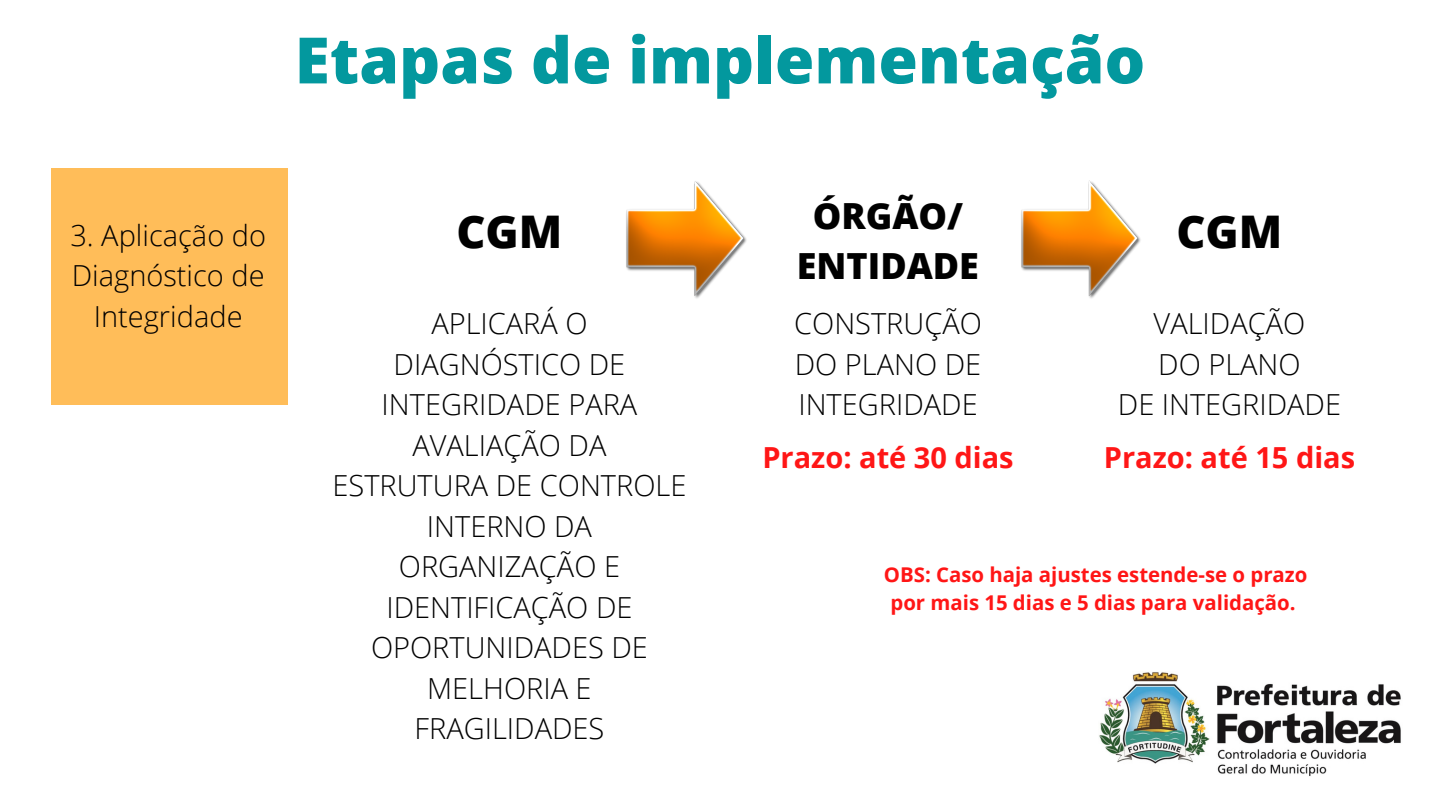
<style>
.page{position:relative;width:1440px;height:810px;background:#fff}
.page>*{position:absolute;margin:0;border:0;box-sizing:border-box;transform-origin:0 0}
.t1{font:800 64px "Open Sans";color:#03989e}
.t2{font:800 45px "Open Sans";color:#000}
.t3{font:800 36px "Open Sans";color:#000}
.t4{font:300 29px/40.5px "Open Sans";color:#000;text-align:center}
.t5{font:700 29px "Open Sans";color:#ff1616}
.t6{font:700 20.4px/28.5px "Open Sans";color:#ff1616;text-align:center}
</style>
<div class="page">
<img style="left:1099px;top:672px;width:302px;height:104px">
<div style="left:51px;top:168px;width:237px;height:237px;background:#ffbd59"></div>
<img style="left:626px;top:181px;width:121px;height:118px">
<img style="left:1021px;top:181px;width:120px;height:118px">
<p class="t1" style="left:295px;top:15px;width:852px">Etapas de implementação</p>
<p class="t4" style="left:70px;top:214px;width:197px">3. Aplicação do<br>Diagnóstico de<br>Integridade</p>
<p class="t3" style="left:813px;top:190px;width:152px">ÓRGÃO/</p>
<p class="t3" style="left:797px;top:240px;width:184px">ENTIDADE</p>
<p class="t2" style="left:456px;top:200px;width:107px">CGM</p>
<p class="t2" style="left:1176px;top:200px;width:107px">CGM</p>
<p class="t4" style="left:431px;top:303px;width:158px">APLICARÁ O</p>
<p class="t4" style="left:394px;top:343px;width:233px">DIAGNÓSTICO DE</p>
<p class="t4" style="left:382px;top:384px;width:257px">INTEGRIDADE PARA</p>
<p class="t4" style="left:412px;top:424px;width:196px">AVALIAÇÃO DA</p>
<p class="t4" style="left:333px;top:465px;width:355px">ESTRUTURA DE CONTROLE</p>
<p class="t4" style="left:427px;top:505px;width:167px">INTERNO DA</p>
<p class="t4" style="left:399px;top:546px;width:223px">ORGANIZAÇÃO E</p>
<p class="t4" style="left:386px;top:586px;width:247px">IDENTIFICAÇÃO DE</p>
<p class="t4" style="left:371px;top:627px;width:278px">OPORTUNIDADES DE</p>
<p class="t4" style="left:427px;top:667px;width:166px">MELHORIA E</p>
<p class="t4" style="left:415px;top:708px;width:191px">FRAGILIDADES</p>
<p class="t4" style="left:794px;top:303px;width:189px">CONSTRUÇÃO</p>
<p class="t4" style="left:795px;top:343px;width:188px">DO PLANO DE</p>
<p class="t4" style="left:798px;top:384px;width:181px">INTEGRIDADE</p>
<p class="t4" style="left:1154px;top:303px;width:153px">VALIDAÇÃO</p>
<p class="t4" style="left:1158px;top:343px;width:144px">DO PLANO</p>
<p class="t4" style="left:1118px;top:384px;width:225px">DE INTEGRIDADE</p>
<p class="t5" style="left:762px;top:437px;width:253px">Prazo: até 30 dias</p>
<p class="t5" style="left:1104px;top:437px;width:253px">Prazo: até 15 dias</p>
<p class="t6" style="left:884px;top:560px;width:425px">OBS: Caso haja ajustes estende-se o prazo por mais 15 dias e 5 dias para validação.</p>
</div>
